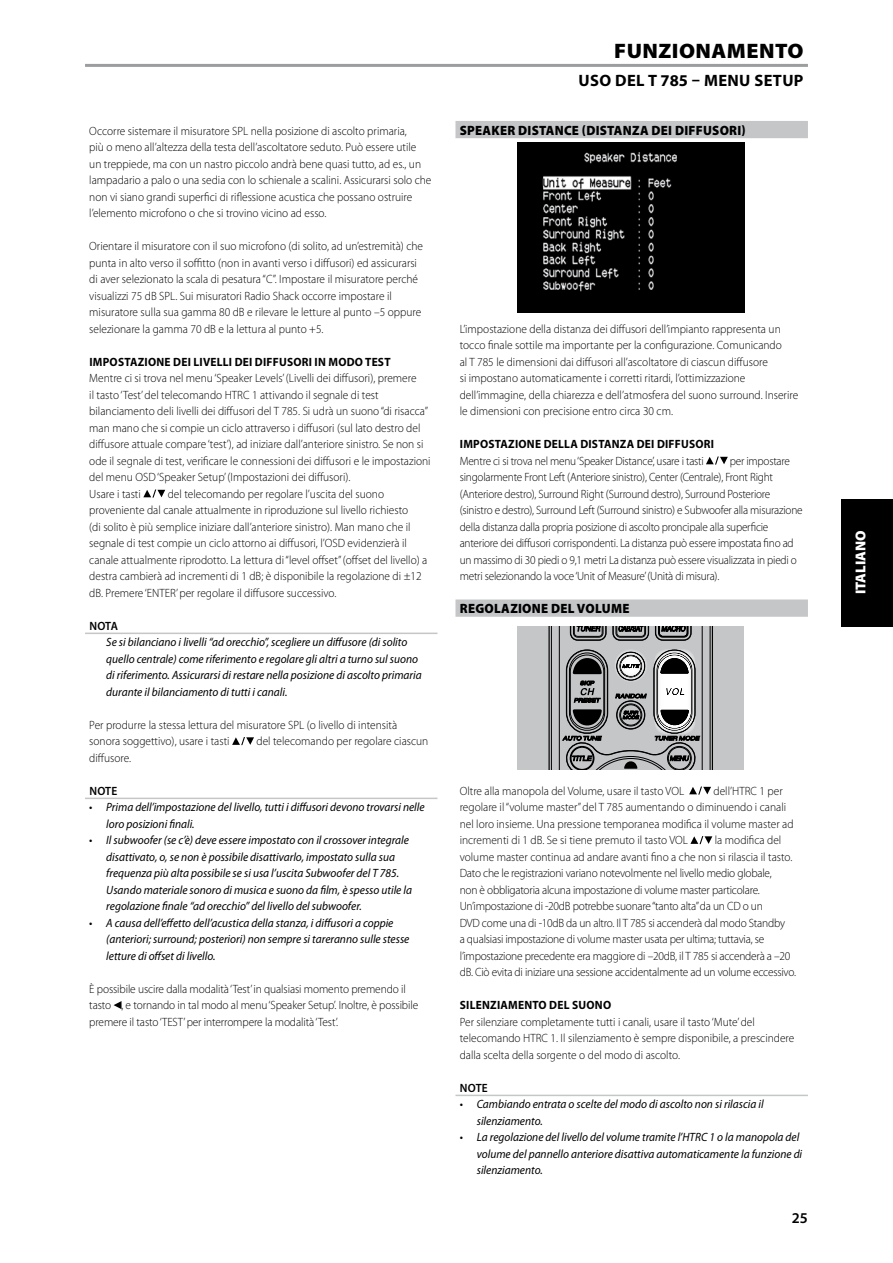
<style>
.page{position:relative;width:893px;height:1263px;background:#fff}
.page>*{position:absolute;margin:0;border:0;box-sizing:border-box;transform-origin:0 0}
.t1{font:900 21px "Myriad Pro";letter-spacing:.02em;color:#000;scale:1.05 1}
.t2{font:700 16.5px "Myriad Pro";letter-spacing:.02em;color:#000}
.t3{font:600 15px "Myriad Pro";color:#000}
.t4{font:900 14.4px "Myriad Pro";color:#fff}
.t5{font:900 13.5px "Myriad Pro";letter-spacing:.02em;color:#000;scale:.95 1}
.t6{font:300 12px/16.5px "Myriad Pro";color:#000;scale:.95 1}
.t7{font:italic 12px/16.5px "Myriad Pro";color:#000;scale:.95 1}
.t8{font:300 12px/16.5px "Myriad Pro";letter-spacing:-.02em;color:#000;scale:.94 1}
.t9{font:300 12px/16.5px "Myriad Pro";letter-spacing:-.02em;color:#000;scale:.95 1}
.t10{font:700 12px "Myriad Pro";letter-spacing:.02em;color:#000;scale:.95 1}
.t11{font:600 12px "Myriad Pro";color:#000;scale:.95 1}
</style>
<div class="page">
<hr style="left:85px;top:633px;width:352px;height:1px;background:#c5c6c8">
<hr style="left:85px;top:798px;width:352px;height:1px;background:#c5c6c8">
<svg style="left:143px;top:489px;width:22px;height:9px"></svg>
<svg style="left:232px;top:737px;width:22px;height:8px"></svg>
<svg style="left:114px;top:1001px;width:8px;height:8px"></svg>
<div style="left:455px;top:121px;width:353px;height:17px;background:#c5c6c8"></div>
<div style="left:455px;top:599px;width:353px;height:18px;background:#c5c6c8"></div>
<hr style="left:455px;top:1095px;width:353px;height:1px;background:#c5c6c8">
<svg style="left:706px;top:456px;width:22px;height:9px"></svg>
<svg style="left:689px;top:786px;width:22px;height:9px"></svg>
<svg style="left:690px;top:836px;width:22px;height:8px"></svg>
<hr style="left:85px;top:64px;width:723px;height:3px;background:#9c9d9f">
<img style="left:517px;top:143px;width:227px;height:170px">
<div style="left:517px;top:626px;width:227px;height:144px;background:#c5c6c8"></div>
<svg style="left:548px;top:626px;width:165px;height:144px"></svg>
<svg style="left:614px;top:649px;width:34px;height:33px"></svg>
<svg style="left:654px;top:649px;width:41px;height:85px;background:#9b9b9b"></svg>
<div style="left:842px;top:499px;width:51px;height:127px;background:#000"></div>
<p class="t6" style="left:89px;top:122px;width:362px">Occorre sistemare il misuratore SPL nella posizione di ascolto primaria,<br>più o meno all’altezza della testa dell’ascoltatore seduto. Può essere utile un treppiede, ma con un nastro piccolo andrà bene quasi tutto, ad es., un lampadario a palo o una sedia con lo schienale a scalini. Assicurarsi solo che non vi siano grandi superfici di riflessione acustica che possano ostruire l’elemento microfono o che si trovino vicino ad esso.</p>
<p class="t6" style="left:89px;top:238px;width:353px">Orientare il misuratore con il suo microfono (di solito, ad un’estremità) che punta in alto verso il soffitto (non in avanti verso i diffusori) ed assicurarsi di aver selezionato la scala di pesatura “C”. Impostare il misuratore perché visualizzi 75 dB SPL. Sui misuratori Radio Shack occorre impostare il misuratore sulla sua gamma 80 dB e rilevare le letture al punto –5 oppure selezionare la gamma 70 dB e la lettura al punto +5.</p>
<p class="t10" style="left:89px;top:354px;width:11px">IMPOSTAZIONEDEILIVELLIDEIDIFFUSORIINMODO</p>
<p class="t10" style="left:365px;top:354px;width:28px">TEST</p>
<p class="t6" style="left:89px;top:370px;width:361px">Mentre ci si trova nel menu ‘Speaker Levels’ (Livelli dei diffusori), premere<br>il tasto ‘Test’ del telecomando HTRC 1 attivando il segnale di test bilanciamento deli livelli dei diffusori del T 785. Si udrà un suono “di risacca” man mano che si compie un ciclo attraverso i diffusori (sul lato destro del diffusore attuale compare ‘test’), ad iniziare dall’anteriore sinistro. Se non si ode il segnale di test, verificare le connessioni dei diffusori e le impostazioni del menu OSD ‘Speaker Setup’ (Impostazioni dei diffusori).<br>Usare i tasti</p>
<p class="t6" style="left:89px;top:485px;width:357px;text-indent:78px">del telecomando per regolare l’uscita del suono proveniente dal canale attualmente in riproduzione sul livello richiesto<br>(di solito è più semplice iniziare dall’anteriore sinistro). Man mano che il segnale di test compie un ciclo attorno ai diffusori, l’OSD evidenzierà il canale attualmente riprodotto. La lettura di “level offset” (offset del livello) a destra cambierà ad incrementi di 1 dB; è disponibile la regolazione di ±12 dB. Premere ‘ENTER’ per regolare il diffusore successivo.</p>
<p class="t11" style="left:89px;top:618px;width:32px">NOTA</p>
<p class="t7" style="left:106px;top:634px;width:333px">Se si bilanciano i livelli “ad orecchio”, scegliere un diffusore (di solito quello centrale) come riferimento e regolare gli altri a turno sul suono di riferimento. Assicurarsi di restare nella posizione di ascolto primaria durante il bilanciamento di tutti i canali.</p>
<p class="t6" style="left:89px;top:716px;width:326px">Per produrre la stessa lettura del misuratore SPL (o livello di intensità sonora soggettivo), usare i tasti</p>
<p class="t6" style="left:257px;top:733px;width:182px">del telecomando per regolare ciascun</p>
<p class="t6" style="left:89px;top:749px;width:45px">diffusore.</p>
<p class="t11" style="left:89px;top:783px;width:31px">NOTE</p>
<p class="t7" style="left:106px;top:799px;width:337px;text-indent:-17px">• Prima dell’impostazione del livello, tutti i diffusori devono trovarsi nelle loro posizioni finali.</p>
<p class="t7" style="left:106px;top:832px;width:323px;text-indent:-17px">• Il subwoofer (se c’è) deve essere impostato con il crossover integrale disattivato, o, se non è possibile disattivarlo, impostato sulla sua frequenza più alta possibile se si usa l’uscita Subwoofer del T 785.<br>Usando materiale sonoro di musica e suono da film, è spesso utile la regolazione finale “ad orecchio” del livello del subwoofer.</p>
<p class="t7" style="left:106px;top:914px;width:321px;text-indent:-17px">• A causa dell’effetto dell’acustica della stanza, i diffusori a coppie (anteriori; surround; posteriori) non sempre si tareranno sulle stesse letture di offset di livello.</p>
<p class="t6" style="left:89px;top:980px;width:348px">È possibile uscire dalla modalità ‘Test’ in qualsiasi momento premendo il tasto , e tornando in tal modo al menu ‘Speaker Setup’. Inoltre, è possibile premere il tasto ‘TEST’ per interrompere la modalità ‘Test’.</p>
<h1 class="t1" style="left:614px;top:37px;width:182px">FUNZIONAMENTO</h1>
<h2 class="t2" style="left:579px;top:70px;width:226px">USO DEL T 785 – MENU SETUP</h2>
<p class="t5" style="left:460px;top:121px;width:302px">SPEAKER DISTANCE (DISTANZA DEI DIFFUSORI)</p>
<p class="t6" style="left:460px;top:320px;width:358px">L’impostazione della distanza dei diffusori dell’impianto rappresenta un tocco finale sottile ma importante per la configurazione. Comunicando<br>al T 785 le dimensioni dai diffusori all’ascoltatore di ciascun diffusore<br>si impostano automaticamente i corretti ritardi, l’ottimizzazione dell’immagine, della chiarezza e dell’atmosfera del suono surround. Inserire le dimensioni con precisione entro circa 30 cm.</p>
<p class="t10" style="left:460px;top:436px;width:12px">IMPOSTAZIONEDELLADISTANZADEIDIFFUSORI</p>
<p class="t8" style="left:460px;top:452px;width:261px">Mentre ci si trova nel menu ‘Speaker Distance’, usare i tasti</p>
<p class="t8" style="left:460px;top:452px;width:366px;text-indent:270px">per impostare singolarmente Front Left (Anteriore sinistro), Center (Centrale), Front Right (Anteriore destro), Surround Right (Surround destro), Surround Posteriore (sinistro e destro), Surround Left (Surround sinistro) e Subwoofer alla misurazione della distanza dalla propria posizione di ascolto proncipale alla superficie anteriore dei diffusori corrispondenti. La distanza può essere impostata fino ad un massimo di 30 piedi o 9,1 metri La distanza può essere visualizzata in piedi o metri selezionando la voce ‘Unit of Measure’ (Unità di misura).</p>
<p class="t5" style="left:460px;top:599px;width:18px">REGOLAZIONE</p>
<p class="t5" style="left:551px;top:599px;width:9px">DEL</p>
<p class="t5" style="left:577px;top:599px;width:11px">VOLUME</p>
<p class="t6" style="left:460px;top:782px;width:238px">Oltre alla manopola del Volume, usare il tasto VOL</p>
<p class="t6" style="left:460px;top:782px;width:353px;text-indent:254px">dell’HTRC 1 per regolare il “volume master” del T 785 aumentando o diminuendo i canali nel loro insieme. Una pressione temporanea modifica il volume master ad incrementi di 1 dB. Se si tiene premuto il tasto VOL</p>
<p class="t9" style="left:460px;top:832px;width:355px;text-indent:255px">la modifica del volume master continua ad andare avanti fino a che non si rilascia il tasto.<br>Dato che le registrazioni variano notevolmente nel livello medio globale,<br>non è obbligatoria alcuna impostazione di volume master particolare.<br>Un’impostazione di -20dB potrebbe suonare “tanto alta” da un CD o un<br>DVD come una di -10dB da un altro. Il T 785 si accenderà dal modo Standby<br>a qualsiasi impostazione di volume master usata per ultima; tuttavia, se l’impostazione precedente era maggiore di –20dB, il T 785 si accenderà a –20 dB. Ciò evita di iniziare una sessione accidentalmente ad un volume eccessivo.</p>
<p class="t10" style="left:460px;top:997px;width:161px">SILENZIAMENTO DEL SUONO</p>
<p class="t6" style="left:460px;top:1013px;width:354px">Per silenziare completamente tutti i canali, usare il tasto ‘Mute’ del telecomando HTRC 1. Il silenziamento è sempre disponibile, a prescindere dalla scelta della sorgente o del modo di ascolto.</p>
<p class="t11" style="left:460px;top:1080px;width:31px">NOTE</p>
<p class="t7" style="left:477px;top:1096px;width:304px;text-indent:-17px">• Cambiando entrata o scelte del modo di ascolto non si rilascia il silenziamento.</p>
<p class="t7" style="left:477px;top:1129px;width:344px;text-indent:-17px">• La regolazione del livello del volume tramite l’HTRC 1 o la manopola del volume del pannello anteriore disattiva automaticamente la funzione di silenziamento.</p>
<p class="t3" style="left:792px;top:1208px;width:18px">25</p>
<p class="t4" style="left:851px;top:594px;width:65px;rotate:-90deg">ITALIANO</p>
</div>
